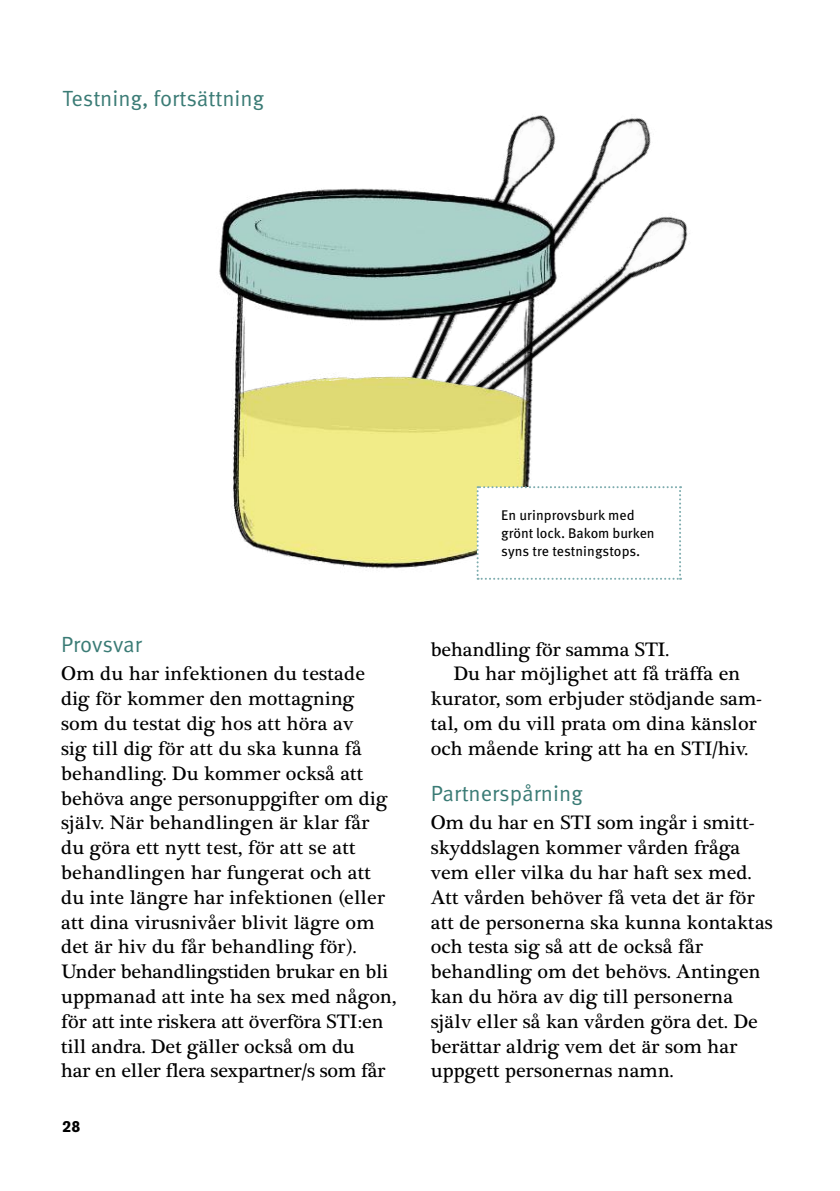
<style>
.page{position:relative;width:840px;height:1191px;background:#fff}
.page>*{position:absolute;margin:0;border:0;box-sizing:border-box;transform-origin:0 0}
.t1{font:22px "Meta OT Norm";color:#3a7b75}
.t2{font:20px/24.8px "Plantagenet Cherokee";letter-spacing:.005em;color:#000}
.t3{font:700 16px "Akzidenz Grotesk BQ";color:#000}
.t4{font:14px/18px "Meta OT";letter-spacing:-.005em;color:#000}
</style>
<div class="page">
<img style="left:503px;top:114px;width:178px;height:389px">
<img style="left:568px;top:177px;width:122px;height:324px">
<img style="left:219px;top:173px;width:349px;height:396px">
<svg style="left:476px;top:486px;width:204px;height:94px"></svg>
<p class="t1" style="left:62px;top:85px;width:203px">Testning, fortsättning</p>
<p class="t1" style="left:61px;top:631px;width:82px">Provsvar</p>
<p class="t2" style="left:61px;top:662px;width:336px">Om du har infektionen du testade dig för kommer den mottagning som du testat dig hos att höra av<br>sig till dig för att du ska kunna få behandling. Du kommer också att behöva ange personuppgifter om dig själv. När behandlingen är klar får du göra ett nytt test, för att se att behandlingen har fungerat och att du inte längre har infektionen (eller att dina virusnivåer blivit lägre om det är hiv du får behandling för).<br>Under behandlingstiden brukar en bli uppmanad att inte ha sex med någon, för att inte riskera att överföra STI:en till andra. Det gäller också om du<br>har en eller flera sexpartner/s som får</p>
<p class="t3" style="left:62px;top:1117px;width:19px">28</p>
<p class="t4" style="left:501px;top:506px;width:155px">En urinprovsburk med grönt lock. Bakom burken syns tre testningstops.</p>
<p class="t2" style="left:430px;top:637px;width:240px">behandling för samma STI.</p>
<p class="t2" style="left:453px;top:662px;width:288px">Du har möjlighet att få träffa en</p>
<p class="t2" style="left:430px;top:687px;width:332px">kurator, som erbjuder stödjande sam-</p>
<p class="t2" style="left:430px;top:711px;width:327px">tal, om du vill prata om dina känslor</p>
<p class="t2" style="left:430px;top:736px;width:319px">och mående kring att ha en STI/hiv.</p>
<p class="t1" style="left:430px;top:779px;width:153px">Partnerspårning</p>
<p class="t2" style="left:430px;top:811px;width:343px">Om du har en STI som ingår i smitt&shy;skyddslagen kommer vården fråga vem eller vilka du har haft sex med.<br>Att vården behöver få veta det är för att de personerna ska kunna kontaktas och testa sig så att de också får behandling om det behövs. Antingen kan du höra av dig till personerna själv eller så kan vården göra det. De berättar aldrig vem det är som har uppgett personernas namn.</p>
</div>
